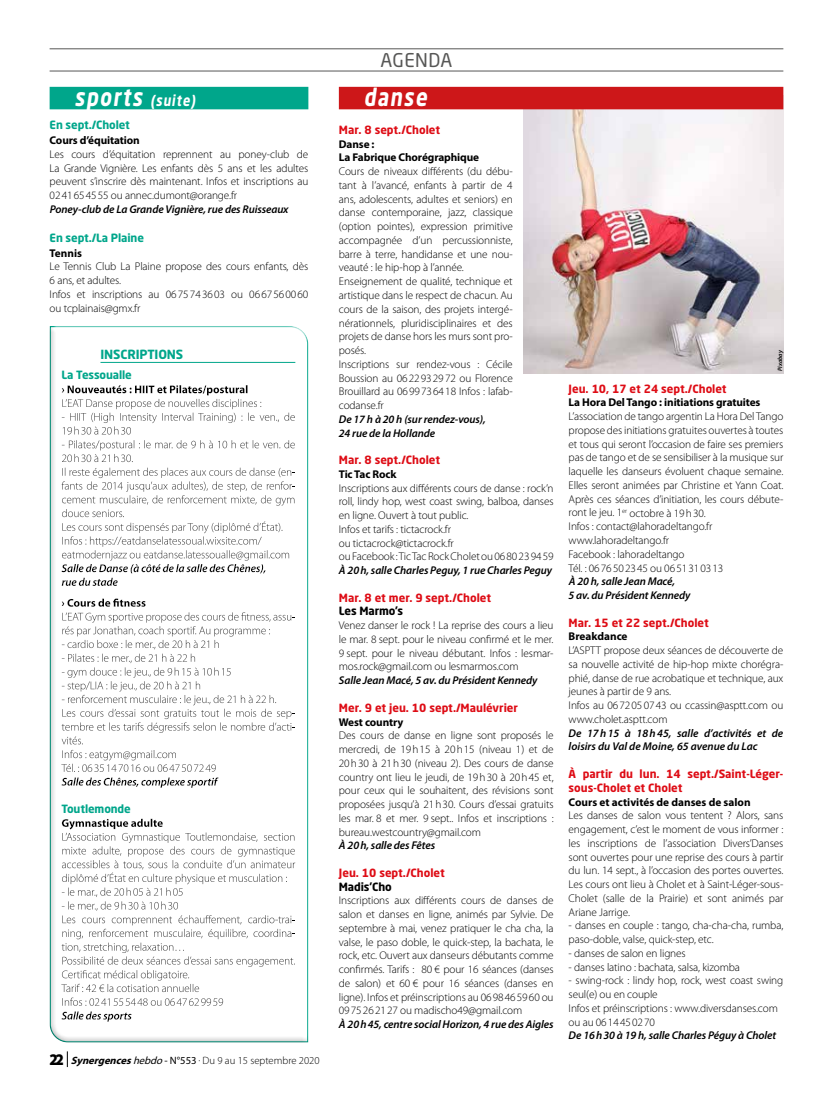
<style>
.page{position:relative;width:833px;height:1117px;background:#fff}
.page>*{position:absolute;margin:0;border:0;box-sizing:border-box;transform-origin:0 0}
.t1{font:700 24px "Neo Sans Std";color:#fff;scale:.83 1}
.t2{font:18.75px "Neo Sans Std";letter-spacing:.025em;color:#575756}
.t3{font:700 15px "Neo Sans Std";color:#fff;scale:.83 1}
.t4{font:700 12.5px "Neo Sans Std";letter-spacing:-.01em;color:#00a68b}
.t5{font:300 11.25px/13.8px "Myriad Pro";letter-spacing:-.01em;color:#000}
.t6{font:italic 600 11.25px/13.8px "Myriad Pro";letter-spacing:-.01em;color:#000}
.t7{font:700 11.25px/13.8px "Neo Sans Std";color:#de0c15}
.t8{font:700 11.25px/13.8px "Myriad Pro";letter-spacing:-.01em;color:#000}
.t9{font:700 11.25px "Neo Sans Std";letter-spacing:-.01em;color:#00a68b}
.t10{font:700 11.25px "Neo Sans Std";letter-spacing:-.01em;color:#000}
.t11{font:300 10.62px "Myriad Pro";color:#000}
.t12{font:italic 600 6.25px "Myriad Pro";color:#000}
.s1{font-size:24px}
.s2{font-weight:900;font-size:16.25px}
.s3{font-weight:700;font-style:italic}
.s4{font-weight:400;font-style:italic}
.s5{font-weight:400}
</style>
<div class="page">
<svg style="left:67px;top:1051px;width:1px;height:15px"></svg>
<hr style="left:50px;top:48px;width:733px;height:1px;background:#575756">
<hr style="left:50px;top:71px;width:733px;height:1px;background:#575756">
<div style="left:50px;top:87px;width:258px;height:22px;background:#00a68b"></div>
<div style="left:47px;top:324px;width:262px;height:718px;background:#000;opacity:.35"></div>
<img style="left:523px;top:109px;width:260px;height:264px">
<div style="left:339px;top:87px;width:444px;height:22px;background:#cd1719"></div>
<h3 class="t3" style="left:74px;top:91px;width:150px"><span class="s1">sports</span> (suite)</h3>
<p class="t9" style="left:50px;top:118px;width:82px">En sept./Cholet</p>
<p class="t8" style="left:50px;top:133px;width:92px">Cours d’équitation</p>
<p class="t5" style="left:50px;top:147px;width:260px;text-align:justify">Les cours d’équitation reprennent au poney-club de La Grande Vignière. Les enfants dès 5 ans et les adultes peuvent s’inscrire dès maintenant. Infos et inscriptions au 0241654555 ou annec.dumont@orange.fr</p>
<p class="t6" style="left:50px;top:202px;width:240px">Poney-club de La Grande Vignière, rue des Ruisseaux</p>
<p class="t9" style="left:50px;top:230px;width:96px">En sept./La Plaine</p>
<p class="t8" style="left:50px;top:246px;width:34px">Tennis</p>
<p class="t5" style="left:50px;top:260px;width:260px">Le Tennis Club La Plaine propose des cours enfants, dès 6 ans, et adultes.<br>Infos et inscriptions au 0675743603 ou 0667560060 ou tcplainais@gmx.fr</p>
<p class="t4" style="left:100px;top:346px;width:84px">INSCRIPTIONS</p>
<p class="t9" style="left:61px;top:368px;width:72px">La Tessoualle</p>
<p class="t9" style="left:61px;top:801px;width:71px">Toutlemonde</p>
<p class="t11" style="left:50px;top:1054px;width:271px"><span class="s2">22</span> <span class="s3">Synergences</span><span class="s4">hebdo</span><span class="s5">- N°553 .</span> Du 9 au 15 septembre 2020</p>
<h2 class="t2" style="left:380px;top:49px;width:73px">AGENDA</h2>
<h1 class="t1" style="left:364px;top:82px;width:83px">danse</h1>
<p class="t7" style="left:339px;top:122px;width:103px">Mar. 8 sept./Cholet</p>
<p class="t8" style="left:339px;top:137px;width:142px">Danse :<br>La Fabrique Chorégraphique</p>
<p class="t5" style="left:339px;top:165px;width:175px">Cours de niveaux différents (du débu&shy;tant à l’avancé, enfants à partir de 4 ans, adolescents, adultes et seniors) en danse contemporaine, jazz, classique (option pointes), expression primitive accompagnée d’un percussionniste, barre à terre, handidanse et une nou&shy;veauté : le hip-hop à l’année.<br>Enseignement de qualité, technique et artistique dans le respect de chacun. Au cours de la saison, des projets intergé&shy;nérationnels, pluridisciplinaires et des projets de danse hors les murs sont pro&shy;posés.<br>Inscriptions sur rendez-vous : Cécile Boussion au 0622932972 ou Florence Brouillard au 0699736418 Infos : lafab&shy;codanse.fr</p>
<p class="t6" style="left:339px;top:412px;width:148px">De 17 h à 20 h (sur rendez-vous),<br>24 rue de la Hollande</p>
<p class="t7" style="left:339px;top:452px;width:103px">Mar. 8 sept./Cholet</p>
<p class="t8" style="left:339px;top:467px;width:59px">Tic Tac Rock</p>
<p class="t5" style="left:339px;top:481px;width:216px">Inscriptions aux différents cours de danse : rock’n roll, lindy hop, west coast swing, balboa, danses en ligne. Ouvert à tout public.<br>Infos et tarifs : tictacrock.fr<br>ou tictacrock@tictacrock.fr<br>ou Facebook : Tic Tac Rock Cholet ou 0680239459</p>
<p class="t6" style="left:339px;top:563px;width:215px">À 20h, salle Charles Peguy, 1 rue Charles Peguy</p>
<p class="t7" style="left:339px;top:590px;width:154px">Mar. 8 et mer. 9 sept./Cholet</p>
<p class="t10" style="left:339px;top:604px;width:66px">Les Marmo’s</p>
<p class="t5" style="left:339px;top:618px;width:216px;text-align:justify">Venez danser le rock ! La reprise des cours a lieu le mar. 8 sept. pour le niveau confirmé et le mer.<br>9 sept. pour le niveau débutant. Infos : lesmar&shy;mos.rock@gmail.com ou lesmarmos.com</p>
<p class="t6" style="left:339px;top:673px;width:200px">Salle Jean Macé, 5 av. du Président Kennedy</p>
<p class="t7" style="left:339px;top:700px;width:181px">Mer. 9 et jeu. 10 sept./Maulévrier</p>
<p class="t8" style="left:339px;top:714px;width:66px">West country</p>
<p class="t5" style="left:339px;top:728px;width:216px;text-align:justify">Des cours de danse en ligne sont proposés le mercredi, de 19h15 à 20h15 (niveau 1) et de 20h30 à 21h30 (niveau 2). Des cours de danse country ont lieu le jeudi, de 19h30 à 20h45 et, pour ceux qui le souhaitent, des révisions sont proposées jusqu’à 21h30. Cours d’essai gratuits les mar. 8 et mer. 9 sept.. Infos et inscriptions : bureau.westcountry@gmail.com</p>
<p class="t6" style="left:339px;top:838px;width:98px">À 20h, salle des Fêtes</p>
<p class="t7" style="left:339px;top:865px;width:107px">Jeu. 10 sept./Cholet</p>
<p class="t10" style="left:339px;top:879px;width:54px">Madis’Cho</p>
<p class="t5" style="left:339px;top:893px;width:216px;text-align:justify">Inscriptions aux différents cours de danses de salon et danses en ligne, animés par Sylvie. De septembre à mai, venez pratiquer le cha cha, la valse, le paso doble, le quick-step, la bachata, le rock, etc. Ouvert aux danseurs débutants comme confirmés. Tarifs : 80 € pour 16 séances (danses de salon) et 60 € pour 16 séances (danses en ligne). Infos et préinscriptions au 0698465960 ou 0975262127 ou madischo49@gmail.com</p>
<p class="t6" style="left:339px;top:1017px;width:216px">À 20h45, centre social Horizon, 4 rue des Aigles</p>
<p class="t12" style="left:776px;top:371px;width:23px;rotate:-90deg">Pixabay</p>
<p class="t7" style="left:568px;top:381px;width:160px">Jeu. 10, 17 et 24 sept./Cholet</p>
<p class="t8" style="left:568px;top:396px;width:193px">La Hora Del Tango : initiations gratuites</p>
<p class="t5" style="left:568px;top:409px;width:216px">L’association de tango argentin La Hora Del Tango propose des initiations gratuites ouvertes à toutes et tous qui seront l’occasion de faire ses premiers pas de tango et de se sensibiliser à la musique sur laquelle les danseurs évoluent chaque semaine.<br>Elles seront animées par Christine et Yann Coat.<br>Après ces séances d’initiation, les cours débute&shy;ront le jeu. 1<sup>er</sup> octobre à 19h30.<br>Infos : contact@lahoradeltango.fr www.lahoradeltango.fr<br>Facebook : lahoradeltango<br>Tél. : 0676502345 ou 0651310313</p>
<p class="t6" style="left:568px;top:574px;width:123px">À 20 h, salle Jean Macé,<br>5 av. du Président Kennedy</p>
<p class="t7" style="left:568px;top:615px;width:142px">Mar. 15 et 22 sept./Cholet</p>
<p class="t8" style="left:568px;top:629px;width:60px">Breakdance</p>
<p class="t5" style="left:568px;top:643px;width:216px">L’ASPTT propose deux séances de découverte de sa nouvelle activité de hip-hop mixte chorégra&shy;phié, danse de rue acrobatique et technique, aux jeunes à partir de 9 ans.<br>Infos au 0672050743 ou ccassin@asptt.com ou www.cholet.asptt.com</p>
<p class="t6" style="left:568px;top:726px;width:216px">De 17h15 à 18h45, salle d’activités et de loisirs du Val de Moine, 65 avenue du Lac</p>
<p class="t7" style="left:568px;top:766px;width:216px">À partir du lun. 14 sept./Saint-Léger&shy;sous-Cholet et Cholet</p>
<p class="t8" style="left:568px;top:794px;width:183px">Cours et activités de danses de salon</p>
<p class="t5" style="left:568px;top:808px;width:216px;text-align:justify">Les danses de salon vous tentent ? Alors, sans engagement, c’est le moment de vous informer : les inscriptions de l’association Divers’Danses sont ouvertes pour une reprise des cours à partir du lun. 14 sept., à l’occasion des portes ouvertes.<br>Les cours ont lieu à Cholet et à Saint-Léger-sous-Cholet (salle de la Prairie) et sont animés par Ariane Jarrige.</p>
<p class="t5" style="left:568px;top:918px;width:216px">- danses en couple : tango, cha-cha-cha, rumba, paso-doble, valse, quick-step, etc.</p>
<p class="t5" style="left:568px;top:946px;width:119px">- danses de salon en lignes</p>
<p class="t5" style="left:568px;top:959px;width:173px">- danses latino : bachata, salsa, kizomba</p>
<p class="t5" style="left:568px;top:973px;width:216px">- swing-rock : lindy hop, rock, west coast swing seul(e) ou en couple<br>Infos et préinscriptions : www.diversdanses.com ou au 0614450270</p>
<p class="t6" style="left:568px;top:1028px;width:209px">De 16h30 à 19 h, salle Charles Péguy à Cholet</p>
</div>
